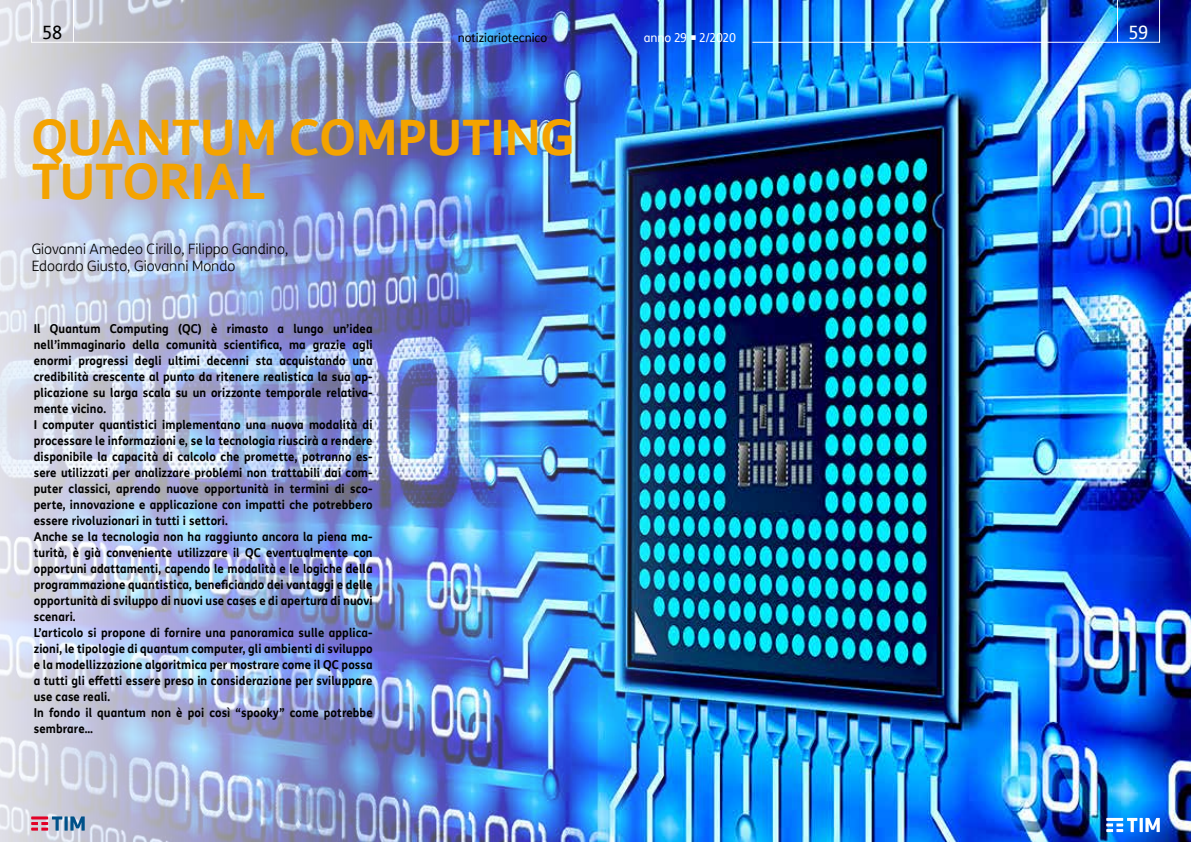
<style>
.page{position:relative;width:1191px;height:842px;background:#fff}
.page>*{position:absolute;margin:0;border:0;box-sizing:border-box;transform-origin:0 0}
.t1{font:700 48px/44px "TIM Sans";color:#f4a300}
.t2{font:18px "TIM Sans";color:#000}
.t3{font:18px "TIM Sans";color:#fff}
.t4{font:300 14px/16.8px "TIM Sans";color:#000}
.t5{font:700 12px/16px "TIM Sans";letter-spacing:.01em;color:#000;scale:.95 1}
.t6{font:12px "TIM Sans";color:#000}
.t7{font:12px "TIM Sans";color:#fff}
</style>
<div class="page">
<img style="left:0;top:0;width:1191px;height:842px">
<svg style="left:1117px;top:0;width:42px;height:43px;background:#0e39a7"></svg>
<hr style="left:752px;top:42px;width:365px;height:1px;background:#fff">
<svg style="left:1106px;top:818px;width:53px;height:14px"></svg>
<svg style="left:31px;top:0;width:43px;height:43px;background:#d9dbe2"></svg>
<hr style="left:73px;top:42px;width:377px;height:1px;background:#fff">
<svg style="left:31px;top:816px;width:54px;height:15px"></svg>
<h2 class="t2" style="left:43px;top:20px;width:21px">58</h2>
<p class="t6" style="left:458px;top:30px;width:91px">notiziariotecnico</p>
<p class="t7" style="left:643px;top:29px;width:94px">anno 29 ○ 2/2020</p>
<h2 class="t3" style="left:1128px;top:20px;width:21px">59</h2>
<h1 class="t1" style="left:32px;top:114px;width:545px">QUANTUM COMPUTING<br>TUTORIAL</h1>
<p class="t4" style="left:32px;top:240px;width:258px">Giovanni Amedeo Cirillo, Filippo Gandino,<br>Edoardo Giusto, Giovanni Mondo</p>
<p class="t5" style="left:34px;top:320px;width:358px">Il Quantum Computing (QC) è rimasto a lungo un’idea nell’immaginario della comunità scientifica, ma grazie agli enormi progressi degli ultimi decenni sta acquistando una credibilità crescente al punto da ritenere realistica la sua ap&shy;plicazione su larga scala su un orizzonte temporale relativa&shy;mente vicino.<br>I computer quantistici implementano una nuova modalità di processare le informazioni e, se la tecnologia riuscirà a rendere disponibile la capacità di calcolo che promette, potranno es&shy;sere utilizzati per analizzare problemi non trattabili dai com&shy;puter classici, aprendo nuove opportunità in termini di sco&shy;perte, innovazione e applicazione con impatti che potrebbero essere rivoluzionari in tutti i settori.<br>Anche se la tecnologia non ha raggiunto ancora la piena ma&shy;turità, è già conveniente utilizzare il QC eventualmente con opportuni adattamenti, capendo le modalità e le logiche della programmazione quantistica, beneficiando dei vantaggi e delle opportunità di sviluppo di nuovi use cases e di apertura di nuovi scenari.<br>L’articolo si propone di fornire una panoramica sulle applica&shy;zioni, le tipologie di quantum computer, gli ambienti di sviluppo e la modellizzazione algoritmica per mostrare come il QC possa a tutti gli effetti essere preso in considerazione per sviluppare use case reali.<br>In fondo il quantum non è poi così “spooky” come potrebbe sembrare…</p>
</div>
